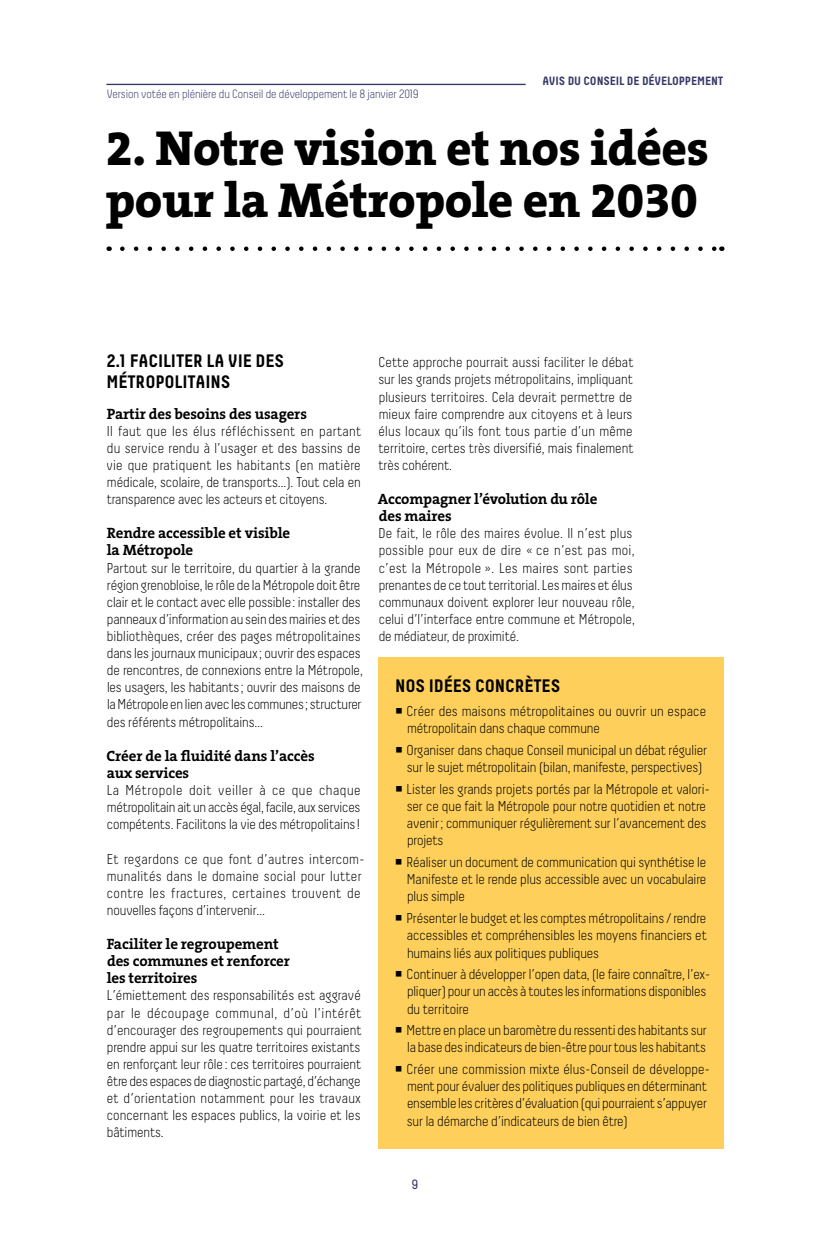
<style>
.page{position:relative;width:830px;height:1234px;background:#fff}
.page>*{position:absolute;margin:0;border:0;box-sizing:border-box;transform-origin:0 0}
.t1{font:800 49.5px/51.8px "The Serif B8";letter-spacing:-.01em;color:#000}
.t2{font:700 18px/20.2px "Decima";letter-spacing:-.01em;color:#000}
.t3{font:700 15px/17.1px "The Serif B7";letter-spacing:-.01em;color:#000}
.t4{font:300 14.25px/17.1px "Decima";letter-spacing:-.01em;color:#000;text-align:justify}
.t5{font:300 14.25px/17.1px "Decima";letter-spacing:.02em;color:#000}
.t6{font:13.5px "Decima";color:#353967}
.t7{font:300 12px "Decima";letter-spacing:-.01em;color:#353967}
.t8{font:700 12px "Decima";letter-spacing:-.01em;color:#353967}
</style>
<div class="page">
<hr style="left:106px;top:84px;width:419px;height:1px;background:#353967">
<svg style="left:122px;top:246px;width:592px;height:5px"></svg>
<div style="left:378px;top:656px;width:345px;height:492px;background:#fed05b"></div>
<p class="t7" style="left:107px;top:87px;width:313px">Version votée en plénière du Conseil de développement le 8 janvier 2019</p>
<p class="t8" style="left:542px;top:74px;width:182px">AVIS DU CONSEIL DE DÉVELOPPEMENT</p>
<h1 class="t1" style="left:105px;top:124px;width:604px">2. Notre vision et nos idées pour la Métropole en 2030</h1>
<p class="t2" style="left:106px;top:350px;width:179px">2.1 FACILITER LA VIE DES<br>MÉTROPOLITAINS</p>
<p class="t3" style="left:107px;top:405px;width:202px">Partir des besoins des usagers</p>
<p class="t4" style="left:106px;top:422px;width:256px">Il faut que les élus réfléchissent en partant du service rendu à l’usager et des bassins de vie que pratiquent les habitants (en matière médicale, scolaire, de transports…). Tout cela en transparence avec les acteurs et citoyens.</p>
<p class="t3" style="left:107px;top:525px;width:185px">Rendre accessible et visible la Métropole</p>
<p class="t4" style="left:107px;top:559px;width:257px;text-align:left">Partout sur le territoire, du quartier à la grande région grenobloise, le rôle de la Métropole doit être clair et le contact avec elle possible: installer des panneaux d’information au sein des mairies et des bibliothèques, créer des pages métropolitaines dans les journaux municipaux ; ouvrir des espaces de rencontres, de connexions entre la Métropole, les usagers, les habitants ; ouvrir des maisons de la Métropole en lien avec les communes; structurer des référents métropolitains…</p>
<p class="t3" style="left:107px;top:747px;width:209px">Créer de la fluidité dans l’accès aux services</p>
<p class="t4" style="left:107px;top:781px;width:255px">La Métropole doit veiller à ce que chaque métropolitain ait un accès égal, facile, aux services compétents. Facilitons la vie des métropolitains!</p>
<p class="t5" style="left:107px;top:849px;width:259px">Et regardons ce que font d’autres intercom&shy;munalités dans le domaine social pour lutter contre les fractures, certaines trouvent de nouvelles façons d’intervenir…</p>
<p class="t3" style="left:107px;top:935px;width:185px">Faciliter le regroupement des communes et renforcer les territoires</p>
<p class="t4" style="left:107px;top:986px;width:256px">L’émiettement des responsabilités est aggravé par le découpage communal, d’où l’intérêt d’encourager des regroupements qui pourraient prendre appui sur les quatre territoires existants en renforçant leur rôle : ces territoires pourraient être des espaces de diagnostic partagé, d’échange et d’orientation notamment pour les travaux concernant les espaces publics, la voirie et les bâtiments.</p>
<p class="t4" style="left:378px;top:354px;width:256px">Cette approche pourrait aussi faciliter le débat sur les grands projets métropolitains, impliquant plusieurs territoires. Cela devrait permettre de mieux faire comprendre aux citoyens et à leurs élus locaux qu’ils font tous partie d’un même territoire, certes très diversifié, mais finalement très cohérent.</p>
<p class="t3" style="left:377px;top:491px;width:221px">Accompagner l’évolution du rôle des maires</p>
<p class="t4" style="left:378px;top:524px;width:258px;text-align:left">De fait, le rôle des maires évolue. Il n’est plus possible pour eux de dire « ce n’est pas moi, c’est la Métropole ». Les maires sont parties prenantes de ce tout territorial. Les maires et élus communaux doivent explorer leur nouveau rôle, celui d’l’interface entre commune et Métropole, de médiateur, de proximité.</p>
<p class="t2" style="left:395px;top:675px;width:166px">NOS IDÉES CONCRÈTES</p>
<p class="t4" style="left:407px;top:702px;width:300px;text-indent:-12px">○ Créer des maisons métropolitaines ou ouvrir un espace métropolitain dans chaque commune</p>
<p class="t4" style="left:395px;top:741px;width:313px;text-align:center">○ Organiser dans chaque Conseil municipal un débat régulier sur le sujet métropolitain (bilan, manifeste, perspectives)</p>
<p class="t4" style="left:406px;top:779px;width:304px;text-align:left;text-indent:-12px">○ Lister les grands projets portés par la Métropole et valori&shy;ser ce que fait la Métropole pour notre quotidien et notre avenir; communiquer régulièrement sur l’avancement des projets</p>
<p class="t4" style="left:407px;top:853px;width:301px;text-indent:-12px">○ Réaliser un document de communication qui synthétise le Manifeste et le rende plus accessible avec un vocabulaire plus simple</p>
<p class="t4" style="left:406px;top:909px;width:301px;text-indent:-12px">○ Présenter le budget et les comptes métropolitains / rendre accessibles et compréhensibles les moyens financiers et humains liés aux politiques publiques</p>
<p class="t4" style="left:407px;top:965px;width:304px;text-align:left;text-indent:-12px">○ Continuer à développer l’open data, (le faire connaître, l’ex&shy;pliquer) pour un accès à toutes les informations disponibles du territoire</p>
<p class="t4" style="left:395px;top:1021px;width:313px;text-align:right">○ Mettre en place un baromètre du ressenti des habitants sur la base des indicateurs de bien-être pour tous les habitants</p>
<p class="t4" style="left:406px;top:1059px;width:304px;text-align:left;text-indent:-12px">○ Créer une commission mixte élus-Conseil de développe&shy;ment pour évaluer des politiques publiques en déterminant ensemble les critères d’évaluation (qui pourraient s’appuyer sur la démarche d’indicateurs de bien être)</p>
<p class="t6" style="left:411px;top:1175px;width:8px">9</p>
</div>
